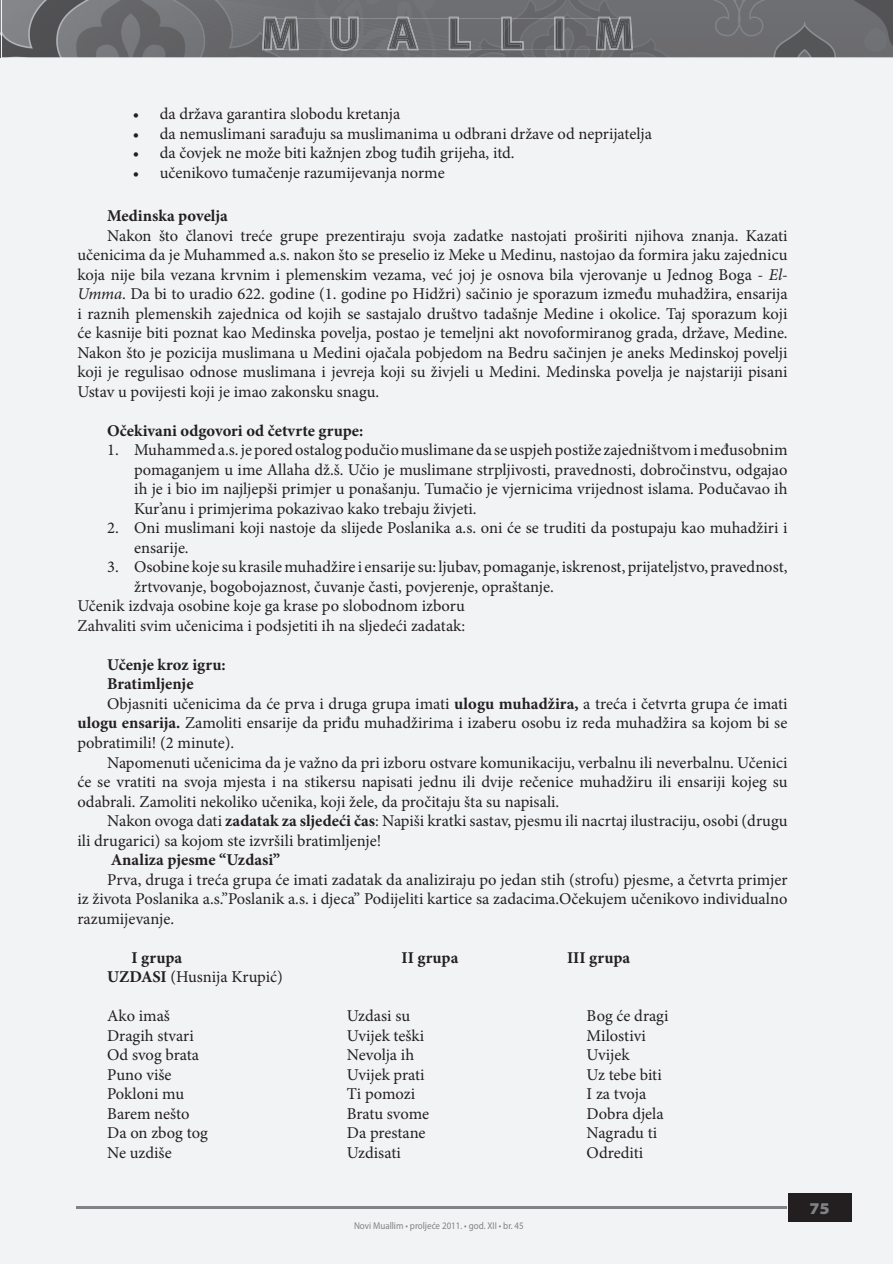
<style>
.page{position:relative;width:893px;height:1264px;background:#fff}
.page>*{position:absolute;margin:0;border:0;box-sizing:border-box;transform-origin:0 0}
.t1{font:16.5px/19.5px "Minion Pro";color:#231f20}
.t2{font:700 16.5px "Minion Pro";color:#231f20}
.t3{font:900 semi-expanded 16.5px "Myriad Pro";color:#808285}
.t4{font:9.9px "Myriad Pro";color:#808285;scale:.91 1}
.s1{font-style:italic}
.s2{font-weight:700}
</style>
<div class="page">
<div style="left:0;top:0;width:893px;height:1263px;background:#f2f3f4"></div>
<img style="left:0;top:0;width:893px;height:57px">
<img style="left:655px;top:45px;width:120px;height:12px">
<img style="left:262px;top:17px;width:371px;height:34px">
<img style="left:264px;top:18px;width:367px;height:31px">
<div style="left:788px;top:1193px;width:63px;height:28px;background:#231f20"></div>
<hr style="left:76px;top:1206px;width:711px;height:2px;background:#808285">
<p class="t1" style="left:133px;top:104px;width:269px">• da država garantira slobodu kretanja</p>
<p class="t1" style="left:133px;top:124px;width:521px">• da nemuslimani sarađuju sa muslimanima u odbrani države od neprijatelja</p>
<p class="t1" style="left:133px;top:143px;width:383px">• da čovjek ne može biti kažnjen zbog tuđih grijeha, itd.</p>
<p class="t1" style="left:133px;top:163px;width:314px">• učenikovo tumačenje razumijevanja norme</p>
<p class="t2" style="left:107px;top:204px;width:122px">Medinska povelja</p>
<p class="t1" style="left:77px;top:226px;width:712px;text-align:justify;text-indent:30px">Nakon što članovi treće grupe prezentiraju svoja zadatke nastojati proširiti njihova znanja. Kazati učenicima da je Muhammed a.s. nakon što se preselio iz Meke u Medinu, nastojao da formira jaku zajednicu koja nije bila vezana krvnim i plemenskim vezama, već joj je osnova bila vjerovanje u Jednog Boga - <span class="s1">El-Umma</span>. Da bi to uradio 622. godine (1. godine po Hidžri) sačinio je sporazum između muhadžira, ensarija i raznih plemenskih zajednica od kojih se sastajalo društvo tadašnje Medine i okolice. Taj sporazum koji će kasnije biti poznat kao Medinska povelja, postao je temeljni akt novoformiranog grada, države, Medine.<br>Nakon što je pozicija muslimana u Medini ojačala pobjedom na Bedru sačinjen je aneks Medinskoj povelji koji je regulisao odnose muslimana i jevreja koji su živjeli u Medini. Medinska povelja je najstariji pisani Ustav u povijesti koji je imao zakonsku snagu.</p>
<p class="t2" style="left:107px;top:419px;width:258px">Očekivani odgovori od četvrte grupe:</p>
<p class="t1" style="left:134px;top:440px;width:655px;text-align:justify;text-indent:-27px">1. Muhammed a.s. je pored ostalog podučio muslimane da se uspjeh postiže zajedništvom i međusobnim pomaganjem u ime Allaha dž.š. Učio je muslimane strpljivosti, pravednosti, dobročinstvu, odgajao ih je i bio im najljepši primjer u ponašanju. Tumačio je vjernicima vrijednost islama. Podučavao ih Kur’anu i primjerima pokazivao kako trebaju živjeti.</p>
<p class="t1" style="left:134px;top:518px;width:655px;text-indent:-27px">2. Oni muslimani koji nastoje da slijede Poslanika a.s. oni će se truditi da postupaju kao muhadžiri i ensarije.</p>
<p class="t1" style="left:107px;top:557px;width:682px">3. Osobine koje su krasile muhadžire i ensarije su: ljubav, pomaganje, iskrenost, prijateljstvo, pravednost,</p>
<p class="t1" style="left:134px;top:577px;width:421px">žrtvovanje, bogobojaznost, čuvanje časti, povjerenje, opraštanje.</p>
<p class="t1" style="left:77px;top:596px;width:389px">Učenik izdvaja osobine koje ga krase po slobodnom izboru</p>
<p class="t1" style="left:77px;top:616px;width:389px">Zahvaliti svim učenicima i podsjetiti ih na sljedeći zadatak:</p>
<p class="t2" style="left:107px;top:653px;width:120px">Učenje kroz igru:</p>
<p class="t2" style="left:107px;top:672px;width:88px">Bratimljenje</p>
<p class="t1" style="left:107px;top:694px;width:682px">Objasniti učenicima da će prva i druga grupa imati <span class="s2">ulogu muhadžira,</span> a treća i četvrta grupa će imati</p>
<p class="t1" style="left:77px;top:713px;width:712px"><span class="s2">ulogu ensarija.</span> Zamoliti ensarije da priđu muhadžirima i izaberu osobu iz reda muhadžira sa kojom bi se</p>
<p class="t1" style="left:77px;top:733px;width:158px">pobratimili! (2 minute).</p>
<p class="t1" style="left:107px;top:752px;width:682px">Napomenuti učenicima da je važno da pri izboru ostvare komunikaciju, verbalnu ili neverbalnu. Učenici</p>
<p class="t1" style="left:77px;top:772px;width:712px">će se vratiti na svoja mjesta i na stikersu napisati jednu ili dvije rečenice muhadžiru ili ensariji kojeg su</p>
<p class="t1" style="left:77px;top:791px;width:483px">odabrali. Zamoliti nekoliko učenika, koji žele, da pročitaju šta su napisali.</p>
<p class="t1" style="left:107px;top:811px;width:682px">Nakon ovoga dati <span class="s2">zadatak za sljedeći čas</span>: Napiši kratki sastav, pjesmu ili nacrtaj ilustraciju, osobi (drugu</p>
<p class="t1" style="left:77px;top:830px;width:305px">ili drugarici) sa kojom ste izvršili bratimljenje!</p>
<p class="t2" style="left:111px;top:848px;width:171px">Analiza pjesme “Uzdasi”</p>
<p class="t1" style="left:77px;top:869px;width:712px;text-align:justify;text-indent:30px">Prva, druga i treća grupa će imati zadatak da analiziraju po jedan stih (strofu) pjesme, a četvrta primjer iz života Poslanika a.s.”Poslanik a.s. i djeca” Podijeliti kartice sa zadacima.Očekujem učenikovo individualno razumijevanje.</p>
<p class="t2" style="left:131px;top:945px;width:52px">I grupa</p>
<p class="t2" style="left:401px;top:945px;width:59px">II grupa</p>
<p class="t2" style="left:567px;top:945px;width:65px">III grupa</p>
<p class="t1" style="left:107px;top:967px;width:177px"><span class="s2">UZDASI</span> (Husnija Krupić)</p>
<p class="t1" style="left:107px;top:1006px;width:102px">Ako imaš<br>Dragih stvari<br>Od svog brata<br>Puno više<br>Pokloni mu<br>Barem nešto<br>Da on zbog tog<br>Ne uzdiše</p>
<p class="t1" style="left:347px;top:1006px;width:84px">Uzdasi su<br>Uvijek teški<br>Nevolja ih<br>Uvijek prati<br>Ti pomozi<br>Bratu svome<br>Da prestane<br>Uzdisati</p>
<p class="t1" style="left:587px;top:1006px;width:83px">Bog će dragi<br>Milostivi<br>Uvijek<br>Uz tebe biti<br>I za tvoja<br>Dobra djela<br>Nagradu ti<br>Odrediti</p>
<p class="t4" style="left:354px;top:1219px;width:188px">Novi Muallim • proljeće 2011. • god. XII • br. 45</p>
<p class="t3" style="left:809px;top:1198px;width:22px">75</p>
</div>
